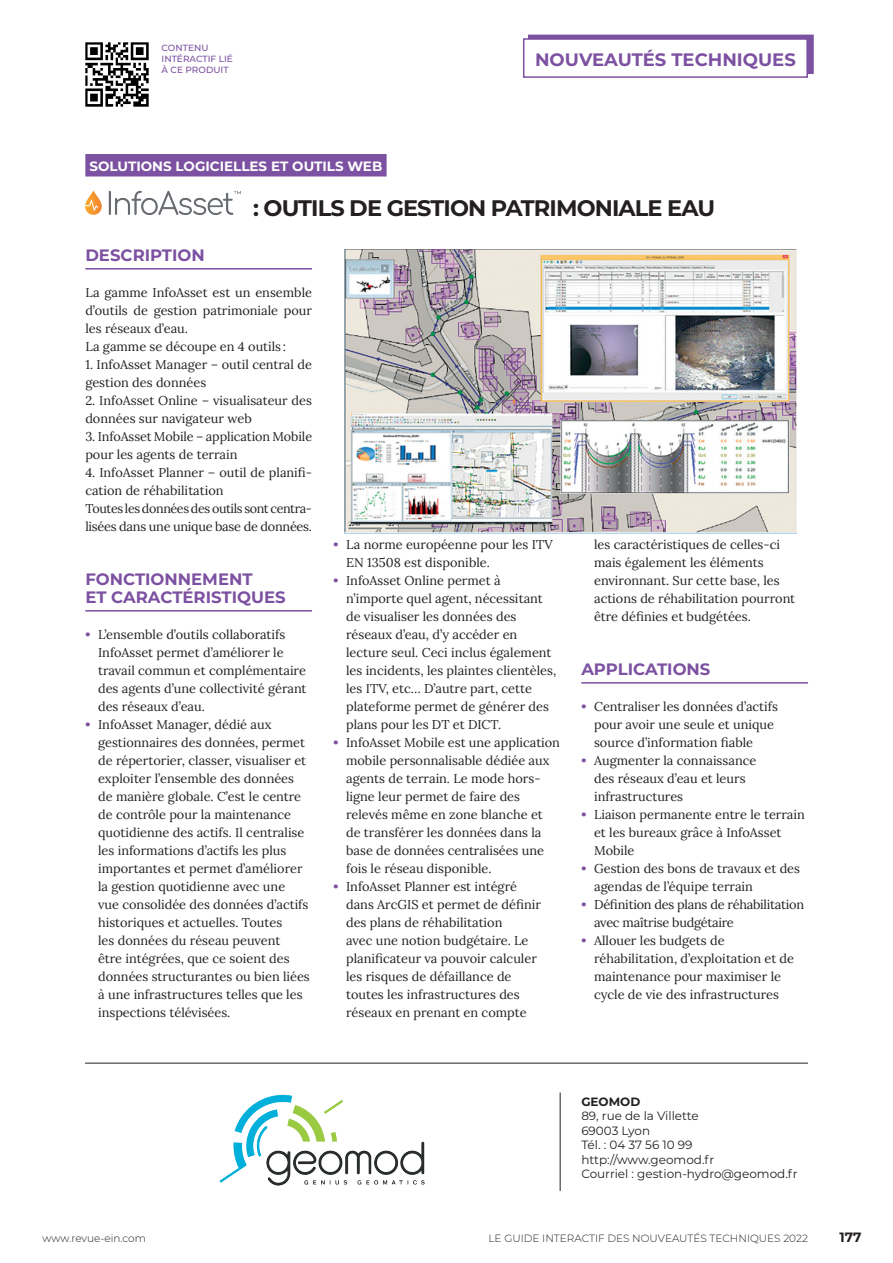
<style>
.page{position:relative;width:893px;height:1263px;background:#fff}
.page>*{position:absolute;margin:0;border:0;box-sizing:border-box;transform-origin:0 0}
.Titre{font:700 22.5px "Montserrat";letter-spacing:-.04em;color:#231f20}
.t1{font:700 18px "Montserrat";color:#7c51a1}
.Intertitre{font:700 16.5px "Montserrat";color:#7c51a1}
.Surtitre{font:700 13.5px "Montserrat";color:#fff}
.t2{font:700 13.5px "Montserrat";color:#231f20}
.Texte_courant{font:12.75px/18px "Lora";color:#231f20}
.Texte_courant-2{font:12.75px/18px "Lora";letter-spacing:-.03em;color:#231f20}
.Texte_courant-3{font:12.75px/18px "Lora";letter-spacing:-.02em;color:#231f20}
.t3{font:12px "Montserrat";color:#231f20}
.t4{font:700 12px "Montserrat";color:#231f20}
.t5{font:300 10.5px "Montserrat";color:#231f20}
.t6{font:500 9px/10.8px "Montserrat";color:#7c51a1}
.s1{font-weight:700;color:#7c51a1}
</style>
<div class="page">
<div style="left:528px;top:35px;width:285px;height:39px;background:#7c51a1"></div>
<div style="left:524px;top:39px;width:283px;height:38px;background:#fff"></div>
<div style="left:523px;top:38px;width:285px;height:40px;border:2px solid #7c51a1"></div>
<hr style="left:85px;top:1063px;width:723px;height:1px;background:#231f20">
<hr style="left:560px;top:1092px;width:1px;height:99px;background:#231f20">
<div style="left:85px;top:154px;width:302px;height:22px;background:#7c51a1"></div>
<hr style="left:85px;top:268px;width:227px;height:2px;background:#7c51a1">
<hr style="left:85px;top:610px;width:227px;height:2px;background:#7c51a1">
<hr style="left:581px;top:682px;width:227px;height:2px;background:#7c51a1">
<img style="left:219px;top:1094px;width:206px;height:92px">
<img style="left:85px;top:43px;width:64px;height:63px">
<img style="left:344px;top:250px;width:453px;height:283px">
<img style="left:85px;top:190px;width:156px;height:25px">
<p class="t6" style="left:162px;top:42px;width:73px">CONTENU<br>INTÉRACTIF LIÉ<br>À CE PRODUIT</p>
<h2 class="t1" style="left:535px;top:46px;width:262px">NOUVEAUTÉS TECHNIQUES</h2>
<p class="Surtitre" style="left:90px;top:156px;width:294px">SOLUTIONS LOGICIELLES ET OUTILS WEB</p>
<p class="Titre" style="left:253px;top:192px;width:463px">: OUTILS DE GESTION PATRIMONIALE EAU</p>
<p class="Intertitre" style="left:85px;top:243px;width:121px">DESCRIPTION</p>
<p class="Texte_courant" style="left:85px;top:283px;width:228px;text-align:justify">La gamme InfoAsset est un ensemble d’outils de gestion patrimoniale pour les réseaux d’eau.</p>
<p class="Texte_courant" style="left:85px;top:337px;width:202px">La gamme se découpe en 4 outils :</p>
<p class="Texte_courant" style="left:85px;top:355px;width:228px">1. InfoAsset Manager – outil central de gestion des données</p>
<p class="Texte_courant" style="left:85px;top:391px;width:228px">2. InfoAsset Online – visualisateur des données sur navigateur web</p>
<p class="Texte_courant" style="left:85px;top:427px;width:228px">3. InfoAsset Mobile – application Mobile pour les agents de terrain</p>
<p class="Texte_courant" style="left:85px;top:463px;width:228px">4. InfoAsset Planner – outil de planifi&shy;cation de réhabilitation</p>
<p class="Texte_courant-2" style="left:85px;top:499px;width:228px">Toutes les données des outils sont centra&shy;lisées dans une unique base de données.</p>
<p class="Intertitre" style="left:85px;top:567px;width:169px">FONCTIONNEMENT</p>
<p class="Intertitre" style="left:85px;top:585px;width:202px">ET CARACTÉRISTIQUES</p>
<p class="Texte_courant" style="left:98px;top:625px;width:210px;text-indent:-13px"><span class="s1">•</span> L’ensemble d’outils collaboratifs<br>InfoAsset permet d’améliorer le travail commun et complémentaire des agents d’une collectivité gérant des réseaux d’eau.</p>
<p class="Texte_courant" style="left:98px;top:715px;width:213px;text-indent:-13px"><span class="s1">•</span> InfoAsset Manager, dédié aux gestionnaires des données, permet de répertorier, classer, visualiser et exploiter l’ensemble des données de manière globale. C’est le centre de contrôle pour la maintenance quotidienne des actifs. Il centralise les informations d’actifs les plus importantes et permet d’améliorer la gestion quotidienne avec une<br>vue consolidée des données d’actifs historiques et actuelles. Toutes<br>les données du réseau peuvent<br>être intégrées, que ce soient des données structurantes ou bien liées à une infrastructures telles que les inspections télévisées.</p>
<p class="Texte_courant" style="left:346px;top:535px;width:208px;text-indent:-13px"><span class="s1">•</span> La norme européenne pour les ITV<br>EN 13508 est disponible.</p>
<p class="Texte_courant" style="left:346px;top:571px;width:212px;text-indent:-13px"><span class="s1">•</span> InfoAsset Online permet à n’importe quel agent, nécessitant de visualiser les données des réseaux d’eau, d’y accéder en lecture seul. Ceci inclus également les incidents, les plaintes clientèles, les ITV, etc… D’autre part, cette plateforme permet de générer des plans pour les DT et DICT.</p>
<p class="Texte_courant" style="left:346px;top:733px;width:215px;text-indent:-13px"><span class="s1">•</span> InfoAsset Mobile est une application mobile personnalisable dédiée aux agents de terrain. Le mode hors&shy;ligne leur permet de faire des relevés même en zone blanche et de transférer les données dans la base de données centralisées une fois le réseau disponible.</p>
<p class="Texte_courant" style="left:346px;top:877px;width:196px;text-indent:-13px"><span class="s1">•</span> InfoAsset Planner est intégré dans ArcGIS et permet de définir des plans de réhabilitation<br>avec une notion budgétaire. Le planificateur va pouvoir calculer les risques de défaillance de toutes les infrastructures des réseaux en prenant en compte</p>
<p class="Texte_courant" style="left:594px;top:535px;width:203px">les caractéristiques de celles-ci mais également les éléments environnant. Sur cette base, les actions de réhabilitation pourront être définies et budgétées.</p>
<p class="Intertitre" style="left:581px;top:657px;width:131px">APPLICATIONS</p>
<p class="Texte_courant" style="left:594px;top:697px;width:185px;text-indent:-13px"><span class="s1">•</span> Centraliser les données d’actifs pour avoir une seule et unique source d’information fiable</p>
<p class="Texte_courant" style="left:594px;top:751px;width:164px;text-indent:-13px"><span class="s1">•</span> Augmenter la connaissance des réseaux d’eau et leurs infrastructures</p>
<p class="Texte_courant" style="left:594px;top:805px;width:212px;text-indent:-13px"><span class="s1">•</span> Liaison permanente entre le terrain et les bureaux grâce à InfoAsset<br>Mobile</p>
<p class="Texte_courant" style="left:594px;top:859px;width:208px;text-indent:-13px"><span class="s1">•</span> Gestion des bons de travaux et des agendas de l’équipe terrain</p>
<p class="Texte_courant-3" style="left:594px;top:895px;width:212px;text-indent:-13px"><span class="s1">•</span> Définition des plans de réhabilitation avec maîtrise budgétaire</p>
<p class="Texte_courant" style="left:594px;top:931px;width:202px;text-indent:-13px"><span class="s1">•</span> Allouer les budgets de réhabilitation, d’exploitation et de maintenance pour maximiser le cycle de vie des infrastructures</p>
<p class="t4" style="left:581px;top:1093px;width:60px">GEOMOD</p>
<p class="t3" style="left:581px;top:1108px;width:119px">89, rue de la Villette</p>
<p class="t3" style="left:581px;top:1122px;width:70px">69003 Lyon</p>
<p class="t3" style="left:581px;top:1137px;width:113px">Tél. : 04 37 56 10 99</p>
<p class="t3" style="left:581px;top:1151px;width:135px">http://www.geomod.fr</p>
<p class="t3" style="left:581px;top:1165px;width:218px">Courriel : gestion-hydro@geomod.fr</p>
<p class="t5" style="left:43px;top:1231px;width:105px">www.revue-ein.com</p>
<p class="t5" style="left:488px;top:1231px;width:321px">LE GUIDE INTERACTIF DES NOUVEAUTÉS TECHNIQUES 2022</p>
<p class="t2" style="left:839px;top:1227px;width:24px">177</p>
</div>
